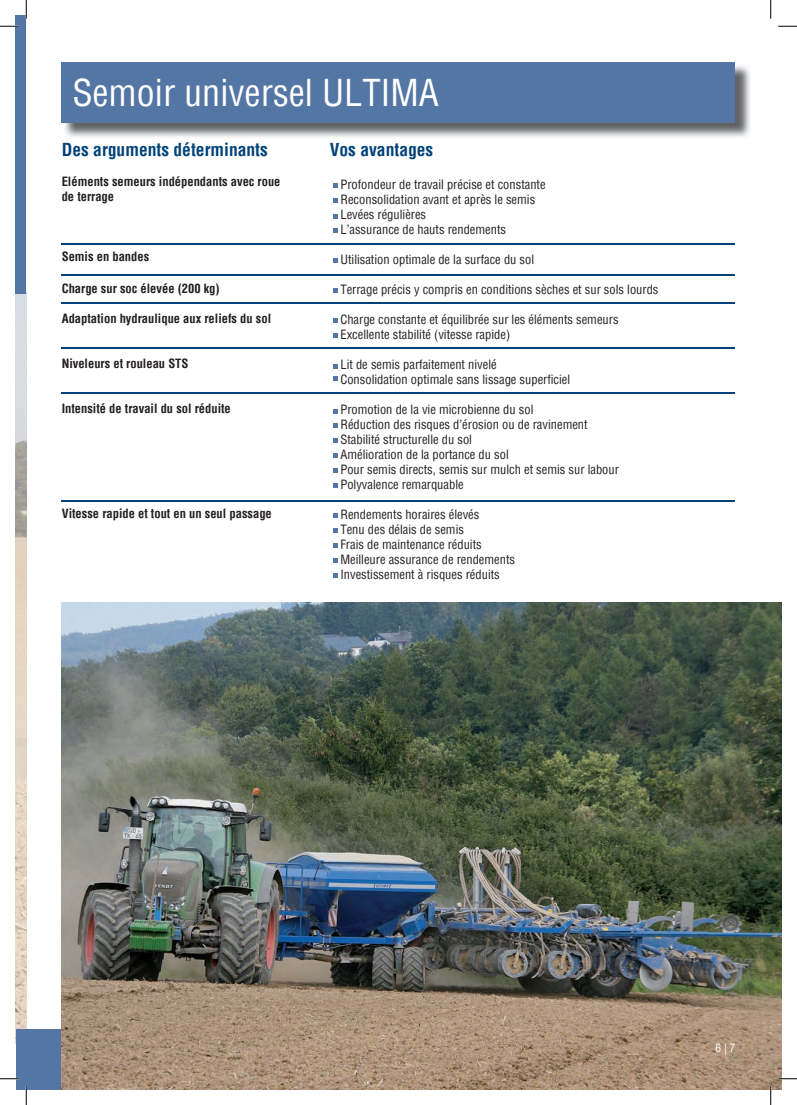
<style>
.page{position:relative;width:797px;height:1105px;background:#fff}
.page>*{position:absolute;margin:0;border:0;box-sizing:border-box;transform-origin:0 0}
.t1{font:condensed 36.25px "Helvetica";color:#fff}
.t2{font:700 condensed 17.5px "Helvetica";color:#004279}
.t3{font:condensed 12.5px/15px "Helvetica";color:#231f20}
.t4{font:700 condensed 12.5px/15px "Helvetica";color:#231f20}
.t5{font:condensed 11.25px "Helvetica";color:#fff}
</style>
<div class="page">
<img style="left:16px;top:294px;width:10px;height:735px">
<div style="left:16px;top:1029px;width:765px;height:60px;background:#5476a5"></div>
<div style="left:16px;top:16px;width:10px;height:278px;background:#5476a5"></div>
<hr style="left:62px;top:243px;width:673px;height:2px;background:#004279">
<hr style="left:62px;top:274px;width:673px;height:1px;background:#004279">
<hr style="left:62px;top:302px;width:673px;height:2px;background:#004279">
<hr style="left:62px;top:347px;width:673px;height:2px;background:#004279">
<hr style="left:62px;top:392px;width:673px;height:2px;background:#004279">
<hr style="left:62px;top:500px;width:673px;height:2px;background:#004279">
<svg style="left:333px;top:198px;width:5px;height:5px"></svg>
<svg style="left:333px;top:183px;width:5px;height:5px"></svg>
<svg style="left:333px;top:214px;width:5px;height:4px"></svg>
<svg style="left:333px;top:228px;width:5px;height:5px"></svg>
<svg style="left:333px;top:258px;width:5px;height:5px"></svg>
<svg style="left:333px;top:288px;width:5px;height:5px"></svg>
<svg style="left:333px;top:364px;width:5px;height:4px"></svg>
<svg style="left:333px;top:376px;width:5px;height:5px"></svg>
<svg style="left:333px;top:318px;width:5px;height:5px"></svg>
<svg style="left:333px;top:333px;width:5px;height:5px"></svg>
<svg style="left:333px;top:409px;width:5px;height:5px"></svg>
<svg style="left:333px;top:423px;width:5px;height:5px"></svg>
<svg style="left:333px;top:438px;width:5px;height:4px"></svg>
<svg style="left:333px;top:453px;width:5px;height:5px"></svg>
<svg style="left:333px;top:468px;width:5px;height:5px"></svg>
<svg style="left:333px;top:483px;width:5px;height:5px"></svg>
<svg style="left:333px;top:513px;width:5px;height:5px"></svg>
<svg style="left:333px;top:528px;width:5px;height:5px"></svg>
<svg style="left:333px;top:543px;width:5px;height:4px"></svg>
<svg style="left:333px;top:558px;width:5px;height:5px"></svg>
<svg style="left:333px;top:573px;width:5px;height:4px"></svg>
<img style="left:65px;top:66px;width:685px;height:71px">
<div style="left:62px;top:63px;width:673px;height:60px;background:#5476a5"></div>
<img style="left:62px;top:602px;width:719px;height:487px">
<svg style="left:0;top:25px;width:19px;height:2px"></svg>
<svg style="left:778px;top:25px;width:19px;height:2px"></svg>
<svg style="left:0;top:1078px;width:19px;height:1px"></svg>
<svg style="left:778px;top:1078px;width:19px;height:1px"></svg>
<svg style="left:25px;top:0;width:2px;height:19px"></svg>
<svg style="left:25px;top:1086px;width:2px;height:19px"></svg>
<svg style="left:770px;top:0;width:1px;height:19px"></svg>
<svg style="left:770px;top:1086px;width:1px;height:19px"></svg>
<h1 class="t1" style="left:72px;top:70px;width:368px">Semoir universel ULTIMA</h1>
<h2 class="t2" style="left:62px;top:138px;width:208px">Des arguments déterminants</h2>
<p class="t4" style="left:62px;top:173px;width:220px">Eléments semeurs indépendants avec roue de terrage</p>
<p class="t4" style="left:62px;top:248px;width:89px">Semis en bandes</p>
<p class="t4" style="left:62px;top:281px;width:159px">Charge sur soc élevée (200 kg)</p>
<p class="t4" style="left:62px;top:311px;width:211px">Adaptation hydraulique aux reliefs du sol</p>
<p class="t4" style="left:62px;top:356px;width:128px">Niveleurs et rouleau STS</p>
<p class="t4" style="left:62px;top:401px;width:171px">Intensité de travail du sol réduite</p>
<p class="t4" style="left:62px;top:506px;width:212px">Vitesse rapide et tout en un seul passage</p>
<h2 class="t2" style="left:330px;top:138px;width:105px">Vos avantages</h2>
<p class="t3" style="left:340px;top:176px;width:207px">Profondeur de travail précise et constante Reconsolidation avant et après le semis Levées régulières<br>L’assurance de hauts rendements</p>
<p class="t3" style="left:340px;top:251px;width:195px">Utilisation optimale de la surface du sol</p>
<p class="t3" style="left:340px;top:281px;width:319px">Terrage précis y compris en conditions sèches et sur sols lourds</p>
<p class="t3" style="left:340px;top:311px;width:280px">Charge constante et équilibrée sur les éléments semeurs<br>Excellente stabilité (vitesse rapide)</p>
<p class="t3" style="left:340px;top:356px;width:231px">Lit de semis parfaitement nivelé<br>Consolidation optimale sans lissage superficiel</p>
<p class="t3" style="left:340px;top:401px;width:280px">Promotion de la vie microbienne du sol<br>Réduction des risques d’érosion ou de ravinement Stabilité structurelle du sol<br>Amélioration de la portance du sol<br>Pour semis directs, semis sur mulch et semis sur labour Polyvalence remarquable</p>
<p class="t3" style="left:340px;top:506px;width:176px">Rendements horaires élevés<br>Tenu des délais de semis<br>Frais de maintenance réduits<br>Meilleure assurance de rendements<br>Investissement à risques réduits</p>
<p class="t5" style="left:715px;top:1040px;width:21px">6 | 7</p>
</div>
